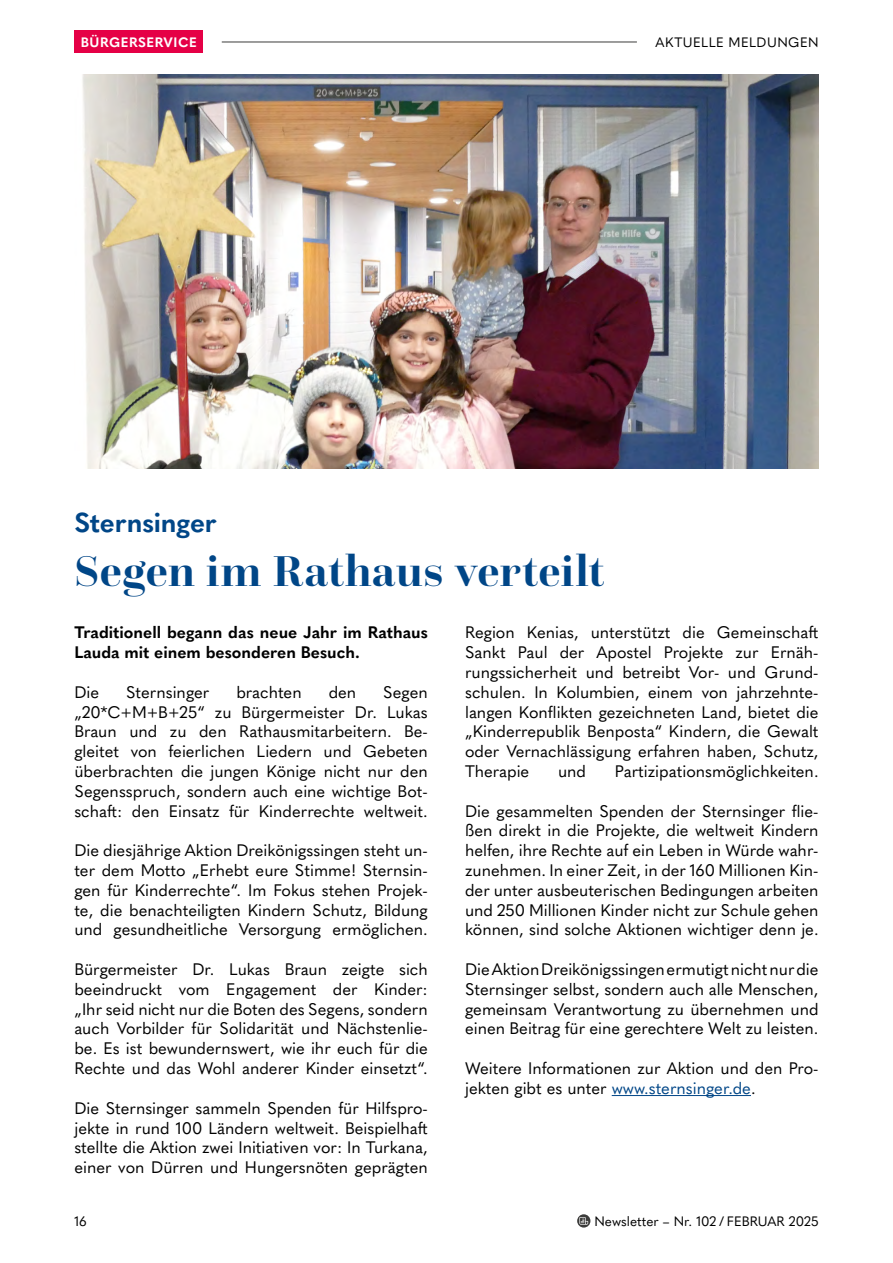
<style>
.page{position:relative;width:893px;height:1263px;background:#fff}
.page>*{position:absolute;margin:0;border:0;box-sizing:border-box;transform-origin:0 0}
.t1{font:700 45px "Questa Grande";letter-spacing:.015em;color:#004687}
.t2{font:700 27px "Quasimoda";letter-spacing:-.005em;color:#004687}
.t3{font:16.5px/19.8px "Quasimoda";color:#000;text-align:justify}
.t4{font:700 16.5px/19.8px "Quasimoda";color:#000}
.t5{font:13.5px "Quasimoda";color:#000}
.t6{font:13.5px "Quasimoda";letter-spacing:.04em;color:#000}
.t7{font:700 13.5px "Quasimoda";letter-spacing:.035em;color:#fff}
.s1{color:#004687}
</style>
<div class="page">
<hr style="left:612px;top:1095px;width:139px;height:1px;background:#004687">
<img style="left:82px;top:74px;width:737px;height:395px">
<svg style="left:577px;top:1214px;width:13px;height:13px"></svg>
<svg style="left:579px;top:1217px;width:9px;height:8px"></svg>
<div style="left:74px;top:31px;width:129px;height:22px;background:#e50046"></div>
<hr style="left:222px;top:42px;width:415px;height:1px;background:#3c3c3b">
<p class="t7" style="left:81px;top:32px;width:117px">BÜRGERSERVICE</p>
<p class="t6" style="left:655px;top:32px;width:165px">AKTUELLE MELDUNGEN</p>
<h2 class="t2" style="left:74px;top:501px;width:144px">Sternsinger</h2>
<h1 class="t1" style="left:74px;top:543px;width:531px">Segen im Rathaus verteilt</h1>
<p class="t4" style="left:74px;top:621px;width:355px">Traditionell begann das neue Jahr im Rathaus<br>Lauda mit einem besonderen Besuch.</p>
<p class="t3" style="left:74px;top:681px;width:26px">Die</p>
<p class="t3" style="left:126px;top:681px;width:85px">Sternsinger</p>
<p class="t3" style="left:236px;top:681px;width:67px">brachten</p>
<p class="t3" style="left:329px;top:681px;width:29px">den</p>
<p class="t3" style="left:74px;top:681px;width:355px;text-indent:309px">Segen „20*C+M+B+25“ zu Bürgermeister Dr. Lukas Braun und zu den Rathausmitarbeitern. Be&shy;gleitet von feierlichen Liedern und Gebeten überbrachten die jungen Könige nicht nur den Segensspruch, sondern auch eine wichtige Bot&shy;schaft: den Einsatz für Kinderrechte weltweit.</p>
<p class="t3" style="left:74px;top:839px;width:355px">Die diesjährige Aktion Dreikönigssingen steht un&shy;ter dem Motto „Erhebt eure Stimme! Sternsin&shy;gen für Kinderrechte“. Im Fokus stehen Projek&shy;te, die benachteiligten Kindern Schutz, Bildung und gesundheitliche Versorgung ermöglichen.</p>
<p class="t3" style="left:74px;top:958px;width:355px">Bürgermeister Dr. Lukas Braun zeigte sich beeindruckt vom Engagement der Kinder: „Ihr seid nicht nur die Boten des Segens, sondern auch Vorbilder für Solidarität und Nächstenlie&shy;be. Es ist bewundernswert, wie ihr euch für die Rechte und das Wohl anderer Kinder einsetzt“.</p>
<p class="t3" style="left:74px;top:1097px;width:355px">Die Sternsinger sammeln Spenden für Hilfspro&shy;jekte in rund 100 Ländern weltweit. Beispielhaft stellte die Aktion zwei Initiativen vor: In Turkana, einer von Dürren und Hungersnöten geprägten</p>
<p class="t5" style="left:74px;top:1211px;width:14px">16</p>
<p class="t3" style="left:465px;top:622px;width:355px">Region Kenias, unterstützt die Gemeinschaft Sankt Paul der Apostel Projekte zur Ernäh&shy;rungssicherheit und betreibt Vor- und Grund&shy;schulen. In Kolumbien, einem von jahrzehnte&shy;langen Konflikten gezeichneten Land, bietet die „Kinderrepublik Benposta“ Kindern, die Gewalt oder Vernachlässigung erfahren haben, Schutz, Therapie</p>
<p class="t3" style="left:558px;top:760px;width:30px">und</p>
<p class="t3" style="left:615px;top:760px;width:205px">Partizipationsmöglichkeiten.</p>
<p class="t3" style="left:465px;top:800px;width:355px">Die gesammelten Spenden der Sternsinger flie&shy;ßen direkt in die Projekte, die weltweit Kindern helfen, ihre Rechte auf ein Leben in Würde wahr&shy;zunehmen. In einer Zeit, in der 160 Millionen Kin&shy;der unter ausbeuterischen Bedingungen arbeiten und 250 Millionen Kinder nicht zur Schule gehen können, sind solche Aktionen wichtiger denn je.</p>
<p class="t3" style="left:465px;top:958px;width:355px">Die Aktion Dreikönigssingen ermutigt nicht nur die Sternsinger selbst, sondern auch alle Menschen, gemeinsam Verantwortung zu übernehmen und einen Beitrag für eine gerechtere Welt zu leisten.</p>
<p class="t3" style="left:465px;top:1057px;width:355px">Weitere Informationen zur Aktion und den Pro&shy;jekten gibt es unter <span class="s1">www.sternsinger.de</span>.</p>
<p class="t5" style="left:594px;top:1211px;width:226px">Newsletter – Nr. 102 / FEBRUAR 2025</p>
</div>
